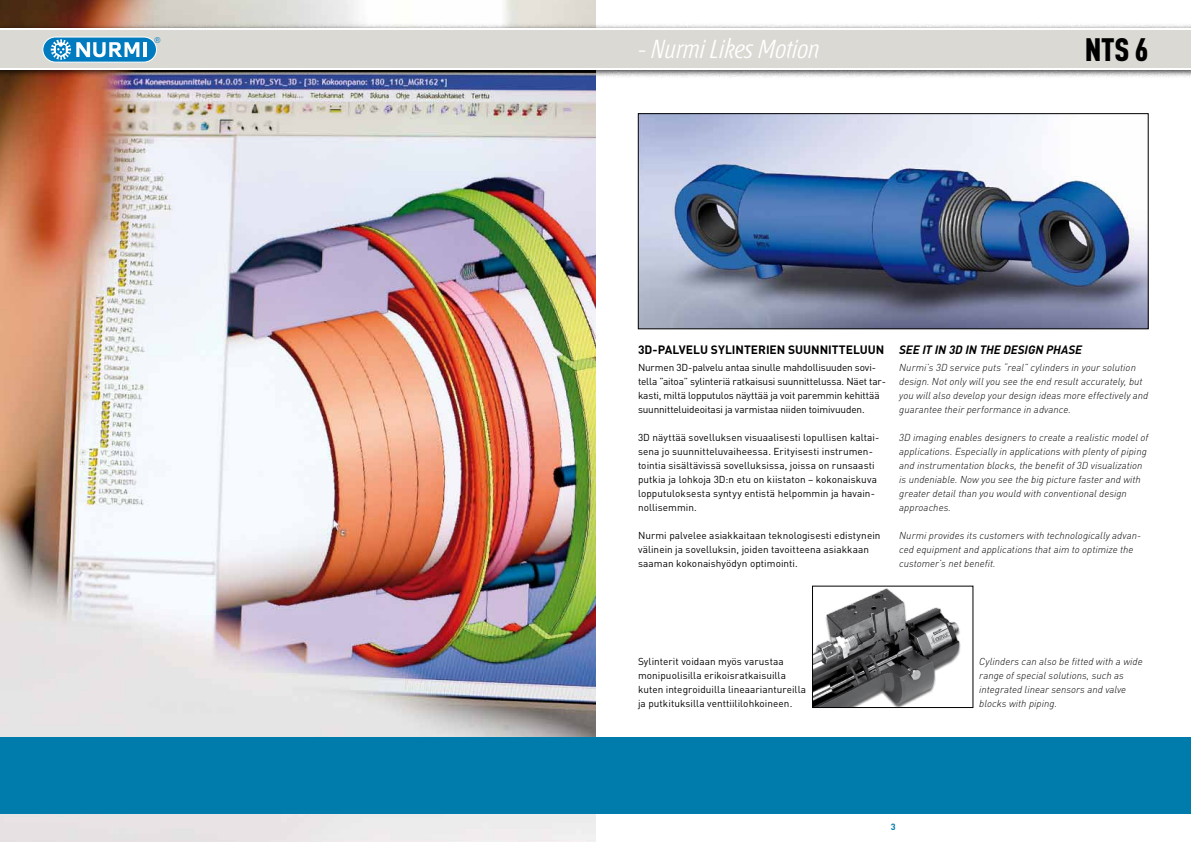
<style>
.page{position:relative;width:1191px;height:842px;background:#fff}
.page>*{position:absolute;margin:0;border:0;box-sizing:border-box;transform-origin:0 0}
.t1{font:900 32px "DIN Cond";color:#000}
.t2{font:italic 300 26px "Fontana ND Aa Os F";color:#fff}
.t3{font:700 12px "DIN Pro";color:#000}
.t4{font:italic 700 12px "DIN";color:#000}
.t5{font:italic 300 10px/14px "DIN";letter-spacing:.005em;color:#000}
.t6{font:10px/14px "DIN Pro";letter-spacing:.005em;color:#000}
.t7{font:10px/14px "DIN Pro";letter-spacing:-.015em;color:#000}
.t8{font:700 9px "DIN Pro";color:#007cac}
.t9{font:8.1px "Helvetica";color:#007bc0}
</style>
<div class="page">
<img style="left:0;top:0;width:595px;height:842px">
<div style="left:0;top:737px;width:1191px;height:77px;background:#007cac"></div>
<div style="left:0;top:23px;width:1191px;height:54px;background:#000;opacity:.75"></div>
<div style="left:0;top:28px;width:1191px;height:42px;background:linear-gradient(to right,#fff,#fff)"></div>
<div style="left:0;top:30px;width:1191px;height:37px;background:#dad9d4"></div>
<div style="left:43px;top:37px;width:113px;height:25px;background:#007bc0;border-radius:13px"></div>
<div style="left:43px;top:37px;width:114px;height:25px;border:1px solid #fff;border-radius:13px"></div>
<hr style="left:143px;top:42px;width:3px;height:15px;background:#fff">
<svg style="left:51px;top:39px;width:88px;height:21px"></svg>
<img style="left:640px;top:115px;width:506px;height:212px">
<div style="left:638px;top:113px;width:510px;height:216px;border:1px solid #000"></div>
<img style="left:814px;top:588px;width:147px;height:118px">
<div style="left:812px;top:586px;width:161px;height:122px;border:1px solid #000"></div>
<p class="t9" style="left:155px;top:34px;width:8px">®</p>
<h2 class="t2" style="left:638px;top:37px;width:183px">- Nurmi Likes Motion</h2>
<h1 class="t1" style="left:1084px;top:29px;width:65px">NTS 6</h1>
<p class="t3" style="left:638px;top:341px;width:248px">3D-PALVELU SYLINTERIEN SUUNNITTELUUN</p>
<p class="t7" style="left:638px;top:360px;width:249px">Nurmen 3D-palvelu antaa sinulle mahdollisuuden sovi&shy;tella ”aitoa” sylinteriä ratkaisusi suunnittelussa. Näet tar&shy;kasti, miltä lopputulos näyttää ja voit paremmin kehittää suunnitteluideoitasi ja varmistaa niiden toimivuuden.</p>
<p class="t6" style="left:638px;top:430px;width:243px">3D näyttää sovelluksen visuaalisesti lopullisen kaltai&shy;sena jo suunnitteluvaiheessa. Erityisesti instrumen&shy;tointia sisältävissä sovelluksissa, joissa on runsaasti putkia ja lohkoja 3D:n etu on kiistaton – kokonaiskuva lopputuloksesta syntyy entistä helpommin ja havain&shy;nollisemmin.</p>
<p class="t6" style="left:638px;top:528px;width:244px">Nurmi palvelee asiakkaitaan teknologisesti edistynein välinein ja sovelluksin, joiden tavoitteena asiakkaan saaman kokonaishyödyn optimointi.</p>
<p class="t4" style="left:899px;top:342px;width:184px">SEE IT IN 3D IN THE DESIGN PHASE</p>
<p class="t5" style="left:899px;top:361px;width:251px">Nurmi’s 3D service puts “real” cylinders in your solution design. Not only will you see the end result accurately, but you will also develop your design ideas more effectively and guarantee their performance in advance.</p>
<p class="t5" style="left:899px;top:431px;width:251px">3D imaging enables designers to create a realistic model of applications. Especially in applications with plenty of piping and instrumentation blocks, the benefit of 3D visualization is undeniable. Now you see the big picture faster and with greater detail than you would with conventional design approaches.</p>
<p class="t5" style="left:899px;top:529px;width:243px">Nurmi provides its customers with technologically advan&shy;ced equipment and applications that aim to optimize the customer’s net benefit.</p>
<p class="t6" style="left:638px;top:654px;width:170px">Sylinterit voidaan myös varustaa monipuolisilla erikoisratkaisuilla kuten integroiduilla lineaariantureilla ja putkituksilla venttiililohkoineen.</p>
<p class="t5" style="left:979px;top:655px;width:165px">Cylinders can also be fitted with a wide range of special solutions, such as integrated linear sensors and valve blocks with piping.</p>
<p class="t8" style="left:890px;top:820px;width:6px">3</p>
</div>
